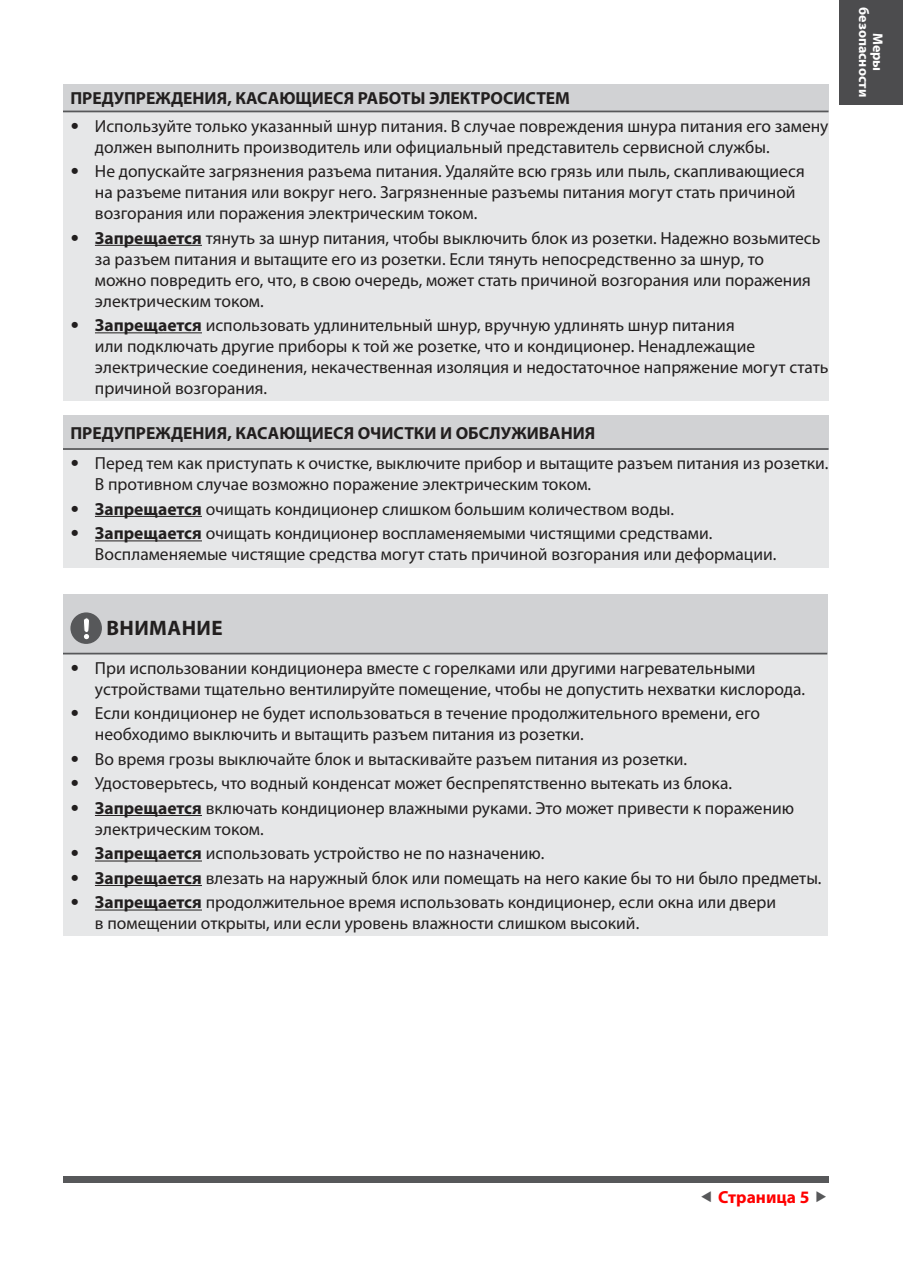
<style>
.page{position:relative;width:903px;height:1275px;background:#fff}
.page>*{position:absolute;margin:0;border:0;box-sizing:border-box;transform-origin:0 0}
.t1{font:700 21px "Myriad Pro";letter-spacing:.02em;color:#221f1f}
.t2{font:17.5px/21px "Myriad Pro";color:#221f1f}
.t3{font:700 17.5px "Myriad Pro";color:#221f1f}
.t4{font:700 17.5px "Myriad Pro";color:#f00}
.t5{font:700 14px/14px "Myriad Pro";color:#fff;text-align:center}
.s1{font-family:"Frutiger";font-weight:700}
.s2{font-weight:700}
</style>
<div class="page">
<div style="left:63px;top:1176px;width:765px;height:6px;background:#57585a"></div>
<div style="left:840px;top:0;width:63px;height:104px;background:#4c4c4e"></div>
<div style="left:63px;top:84px;width:765px;height:27px;background:#d1d2d4"></div>
<div style="left:63px;top:111px;width:765px;height:290px;background:#e6e7e8"></div>
<hr style="left:63px;top:111px;width:765px;height:1px;background:#57585a">
<hr style="left:95px;top:245px;width:107px;height:1px;background:#221f1f">
<hr style="left:95px;top:332px;width:107px;height:1px;background:#221f1f">
<div style="left:63px;top:416px;width:765px;height:33px;background:#d1d2d4"></div>
<div style="left:63px;top:449px;width:765px;height:118px;background:#e6e7e8"></div>
<hr style="left:63px;top:448px;width:765px;height:2px;background:#57585a">
<hr style="left:95px;top:516px;width:107px;height:1px;background:#221f1f">
<hr style="left:95px;top:540px;width:107px;height:1px;background:#221f1f">
<div style="left:63px;top:594px;width:764px;height:60px;background:#d1d2d4"></div>
<div style="left:63px;top:654px;width:764px;height:282px;background:#e6e7e8"></div>
<hr style="left:63px;top:653px;width:764px;height:1px;background:#57585a">
<div style="left:70px;top:612px;width:32px;height:32px;background:#57585a;border-radius:50%"></div>
<svg style="left:83px;top:618px;width:7px;height:21px"></svg>
<hr style="left:95px;top:815px;width:107px;height:1px;background:#221f1f">
<hr style="left:95px;top:860px;width:107px;height:1px;background:#221f1f">
<hr style="left:95px;top:885px;width:107px;height:1px;background:#221f1f">
<hr style="left:95px;top:910px;width:107px;height:1px;background:#221f1f">
<p class="t3" style="left:70px;top:90px;width:501px">ПРЕДУПРЕЖДЕНИЯ, КАСАЮЩИЕСЯ РАБОТЫ ЭЛЕКТРОСИСТЕМ</p>
<p class="t2" style="left:95px;top:115px;width:735px;text-indent:-24px"><span class="s1">•</span> Используйте только указанный шнур питания. В случае повреждения шнура питания его замену должен выполнить производитель или официальный представитель сервисной службы.</p>
<p class="t2" style="left:95px;top:160px;width:711px;text-indent:-24px"><span class="s1">•</span> Не допускайте загрязнения разъема питания. Удаляйте всю грязь или пыль, скапливающиеся на разъеме питания или вокруг него. Загрязненные разъемы питания могут стать причиной возгорания или поражения электрическим током.</p>
<p class="t2" style="left:95px;top:227px;width:727px;text-indent:-24px"><span class="s1">•</span> <span class="s2">Запрещается</span> тянуть за шнур питания, чтобы выключить блок из розетки. Надежно возьмитесь за разъем питания и вытащите его из розетки. Если тянуть непосредственно за шнур, то<br>можно повредить его, что, в свою очередь, может стать причиной возгорания или поражения электрическим током.</p>
<p class="t2" style="left:95px;top:314px;width:735px;text-indent:-24px"><span class="s1">•</span> <span class="s2">Запрещается</span> использовать удлинительный шнур, вручную удлинять шнур питания<br>или подключать другие приборы к той же розетке, что и кондиционер. Ненадлежащие электрические соединения, некачественная изоляция и недостаточное напряжение могут стать причиной возгорания.</p>
<p class="t3" style="left:70px;top:424px;width:526px">ПРЕДУПРЕЖДЕНИЯ, КАСАЮЩИЕСЯ ОЧИСТКИ И ОБСЛУЖИВАНИЯ</p>
<p class="t2" style="left:95px;top:452px;width:735px;text-indent:-24px"><span class="s1">•</span> Перед тем как приступать к очистке, выключите прибор и вытащите разъем питания из розетки.<br>В противном случае возможно поражение электрическим током.</p>
<p class="t2" style="left:70px;top:498px;width:605px"><span class="s1">•</span> <span class="s2">Запрещается</span> очищать кондиционер слишком большим количеством воды.</p>
<p class="t2" style="left:95px;top:522px;width:683px;text-indent:-24px"><span class="s1">•</span> <span class="s2">Запрещается</span> очищать кондиционер воспламеняемыми чистящими средствами.<br>Воспламеняемые чистящие средства могут стать причиной возгорания или деформации.</p>
<p class="t1" style="left:106px;top:618px;width:118px">ВНИМАНИЕ</p>
<p class="t2" style="left:95px;top:657px;width:712px;text-indent:-24px"><span class="s1">•</span> При использовании кондиционера вместе с горелками или другими нагревательными устройствами тщательно вентилируйте помещение, чтобы не допустить нехватки кислорода.</p>
<p class="t2" style="left:95px;top:703px;width:667px;text-indent:-24px"><span class="s1">•</span> Если кондиционер не будет использоваться в течение продолжительного времени, его необходимо выключить и вытащить разъем питания из розетки.</p>
<p class="t2" style="left:70px;top:748px;width:618px"><span class="s1">•</span> Во время грозы выключайте блок и вытаскивайте разъем питания из розетки.</p>
<p class="t2" style="left:70px;top:773px;width:663px"><span class="s1">•</span> Удостоверьтесь, что водный конденсат может беспрепятственно вытекать из блока.</p>
<p class="t2" style="left:95px;top:797px;width:701px;text-indent:-24px"><span class="s1">•</span> <span class="s2">Запрещается</span> включать кондиционер влажными руками. Это может привести к поражению электрическим током.</p>
<p class="t2" style="left:70px;top:843px;width:476px"><span class="s1">•</span> <span class="s2">Запрещается</span> использовать устройство не по назначению.</p>
<p class="t2" style="left:70px;top:867px;width:753px"><span class="s1">•</span> <span class="s2">Запрещается</span> влезать на наружный блок или помещать на него какие бы то ни было предметы.</p>
<p class="t2" style="left:95px;top:892px;width:683px;text-indent:-24px"><span class="s1">•</span> <span class="s2">Запрещается</span> продолжительное время использовать кондиционер, если окна или двери в помещении открыты, или если уровень влажности слишком высокий.</p>
<p class="t5" style="left:884px;top:7px;width:91px;rotate:90deg">Меры безопасности</p>
<p class="t4" style="left:718px;top:1188px;width:93px">Страница 5</p>
</div>
